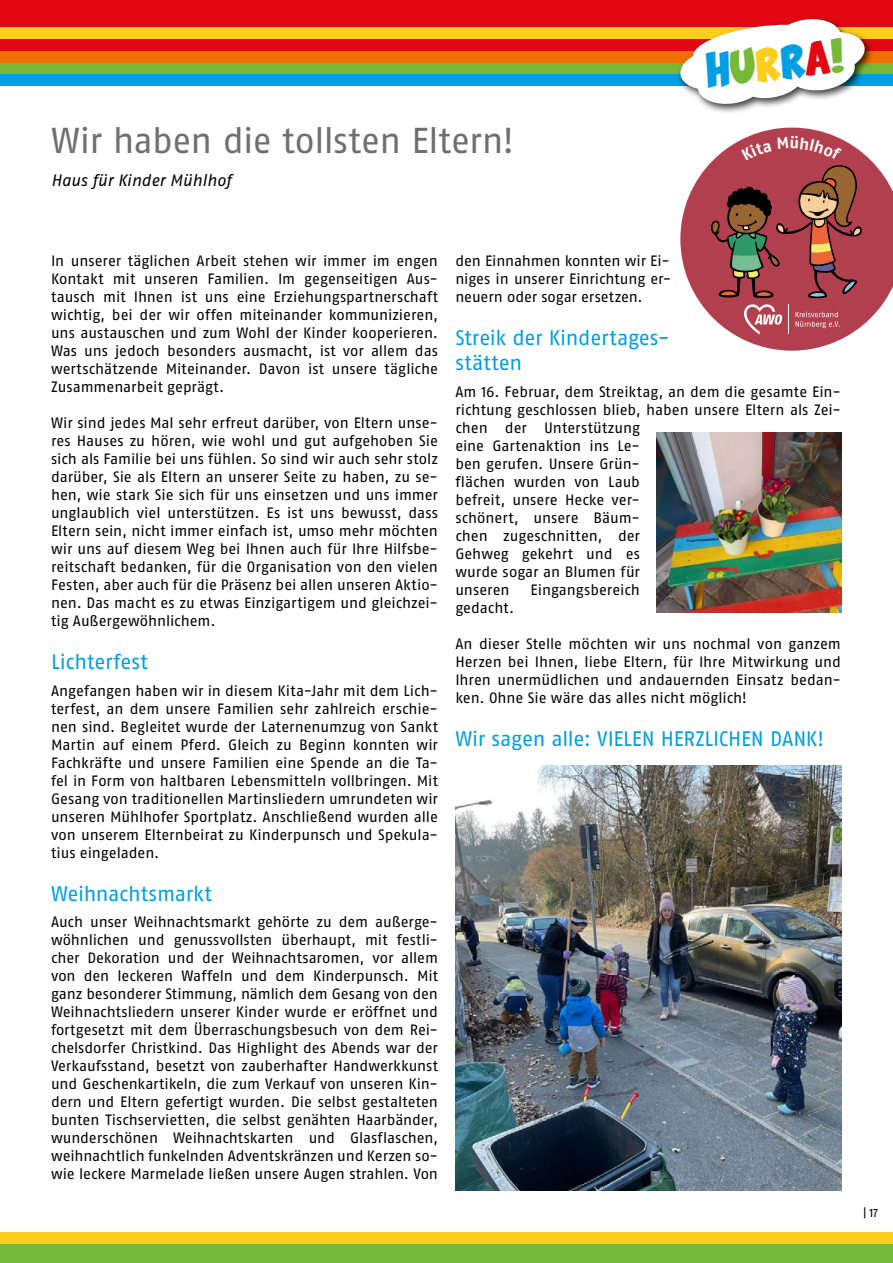
<style>
.page{position:relative;width:893px;height:1263px;background:#fff}
.page>*{position:absolute;margin:0;border:0;box-sizing:border-box;transform-origin:0 0}
.t1{font:36px "Fago No Lf";letter-spacing:-.015em;color:#706f6f}
.t2{font:23.1px "Comix Loud";color:#009fe3}
.t3{font:21px/25.2px "Fago No Lf";letter-spacing:-.01em;color:#009fe3}
.t4{font:italic 16.5px "Fago No Lf";color:#000}
.t5{font:15px/18px "Fago No Lf";letter-spacing:-.005em;color:#000;text-align:justify}
.t6{font:12px "Fago No Lf";color:#000}
.s1{color:#76b837}
.s2{color:#ffcd1c}
.s3{color:#e30613}
</style>
<div class="page">
<svg style="left:680px;top:128px;width:213px;height:223px;fill:#b23f4d"></svg>
<svg style="left:788px;top:305px;width:1px;height:29px"></svg>
<svg style="left:744px;top:304px;width:38px;height:31px"></svg>
<svg style="left:796px;top:312px;width:44px;height:16px"></svg>
<img style="left:657px;top:433px;width:185px;height:179px">
<img style="left:455px;top:765px;width:387px;height:426px">
<div style="left:0;top:0;width:893px;height:56px;background:#e30613"></div>
<div style="left:0;top:74px;width:893px;height:12px;background:#009fe3"></div>
<div style="left:0;top:63px;width:893px;height:11px;background:#76b837"></div>
<div style="left:0;top:51px;width:893px;height:12px;background:#ee7203"></div>
<div style="left:0;top:28px;width:893px;height:11px;background:#ffcd1c"></div>
<div style="left:676px;top:16px;width:199px;height:98px;background:#000;opacity:.75"></div>
<svg style="left:679px;top:17px;width:186px;height:89px"></svg>
<div style="left:0;top:1244px;width:893px;height:19px;background:#76b837"></div>
<div style="left:0;top:1232px;width:893px;height:12px;background:#ffcd1c"></div>
<svg style="left:711px;top:136px;width:151px;height:162px;background:#9c4b4b"></svg>
<h1 class="t1" style="left:51px;top:121px;width:465px">Wir haben die tollsten Eltern!</h1>
<p class="t4" style="left:51px;top:171px;width:182px">Haus für Kinder Mühlhof</p>
<h2 class="t2" style="left:704px;top:60px;width:141px;rotate:-6deg">H<span class="s1">U</span><span class="s2">R</span>R<span class="s3">A</span><span class="s1">!</span></h2>
<p class="t5" style="left:51px;top:252px;width:388px">In unserer täglichen Arbeit stehen wir immer im engen Kontakt mit unseren Familien. Im gegenseitigen Aus&shy;tausch mit Ihnen ist uns eine Erziehungspartnerschaft wichtig, bei der wir offen miteinander kommunizieren, uns austauschen und zum Wohl der Kinder kooperieren.<br>Was uns jedoch besonders ausmacht, ist vor allem das wertschätzende Miteinander. Davon ist unsere tägliche Zusammenarbeit geprägt.</p>
<p class="t5" style="left:51px;top:414px;width:388px">Wir sind jedes Mal sehr erfreut darüber, von Eltern unse&shy;res Hauses zu hören, wie wohl und gut aufgehoben Sie sich als Familie bei uns fühlen. So sind wir auch sehr stolz darüber, Sie als Eltern an unserer Seite zu haben, zu se&shy;hen, wie stark Sie sich für uns einsetzen und uns immer unglaublich viel unterstützen. Es ist uns bewusst, dass Eltern sein, nicht immer einfach ist, umso mehr möchten wir uns auf diesem Weg bei Ihnen auch für Ihre Hilfsbe&shy;reitschaft bedanken, für die Organisation von den vielen Festen, aber auch für die Präsenz bei allen unseren Aktio&shy;nen. Das macht es zu etwas Einzigartigem und gleichzei&shy;tig Außergewöhnlichem.</p>
<h3 class="t3" style="left:51px;top:649px;width:98px">Lichterfest</h3>
<p class="t5" style="left:51px;top:681px;width:388px">Angefangen haben wir in diesem Kita-Jahr mit dem Lich&shy;terfest, an dem unsere Familien sehr zahlreich erschie&shy;nen sind. Begleitet wurde der Laternenumzug von Sankt Martin auf einem Pferd. Gleich zu Beginn konnten wir Fachkräfte und unsere Familien eine Spende an die Ta&shy;fel in Form von haltbaren Lebensmitteln vollbringen. Mit Gesang von traditionellen Martinsliedern umrundeten wir unseren Mühlhofer Sportplatz. Anschließend wurden alle von unserem Elternbeirat zu Kinderpunsch und Spekula&shy;tius eingeladen.</p>
<h3 class="t3" style="left:51px;top:881px;width:162px">Weihnachtsmarkt</h3>
<p class="t5" style="left:51px;top:913px;width:388px">Auch unser Weihnachtsmarkt gehörte zu dem außerge&shy;wöhnlichen und genussvollsten überhaupt, mit festli&shy;cher Dekoration und der Weihnachtsaromen, vor allem von den leckeren Waffeln und dem Kinderpunsch. Mit ganz besonderer Stimmung, nämlich dem Gesang von den Weihnachtsliedern unserer Kinder wurde er eröffnet und fortgesetzt mit dem Überraschungsbesuch von dem Rei&shy;chelsdorfer Christkind. Das Highlight des Abends war der Verkaufsstand, besetzt von zauberhafter Handwerkkunst und Geschenkartikeln, die zum Verkauf von unseren Kin&shy;dern und Eltern gefertigt wurden. Die selbst gestalteten bunten Tischservietten, die selbst genähten Haarbänder, wunderschönen Weihnachtskarten und Glasflaschen, weihnachtlich funkelnden Adventskränzen und Kerzen so&shy;wie leckere Marmelade ließen unsere Augen strahlen. Von</p>
<p class="t5" style="left:455px;top:252px;width:217px">den Einnahmen konnten wir Ei&shy;niges in unserer Einrichtung er&shy;neuern oder sogar ersetzen.</p>
<h3 class="t3" style="left:455px;top:325px;width:216px">Streik der Kindertages&shy;stätten</h3>
<p class="t5" style="left:455px;top:382px;width:387px;text-align:left">Am 16. Februar, dem Streiktag, an dem die gesamte Ein&shy;richtung geschlossen blieb, haben unsere Eltern als Zei&shy;chen der Unterstützung<br>eine Gartenaktion ins Le-<br>ben gerufen. Unsere Grün-<br>flächen wurden von Laub<br>befreit, unsere Hecke ver-<br>schönert, unsere Bäum-<br>chen zugeschnitten, der<br>Gehweg gekehrt und es<br>wurde sogar an Blumen für<br>unseren</p>
<p class="t5" style="left:531px;top:580px;width:111px">Eingangsbereich</p>
<p class="t5" style="left:455px;top:598px;width:60px">gedacht.</p>
<p class="t5" style="left:455px;top:634px;width:387px">An dieser Stelle möchten wir uns nochmal von ganzem Herzen bei Ihnen, liebe Eltern, für Ihre Mitwirkung und Ihren unermüdlichen und andauernden Einsatz bedan&shy;ken. Ohne Sie wäre das alles nicht möglich!</p>
<h3 class="t3" style="left:455px;top:726px;width:371px">Wir sagen alle: VIELEN HERZLICHEN DANK!</h3>
<p class="t6" style="left:863px;top:1206px;width:16px">| 17</p>
</div>
